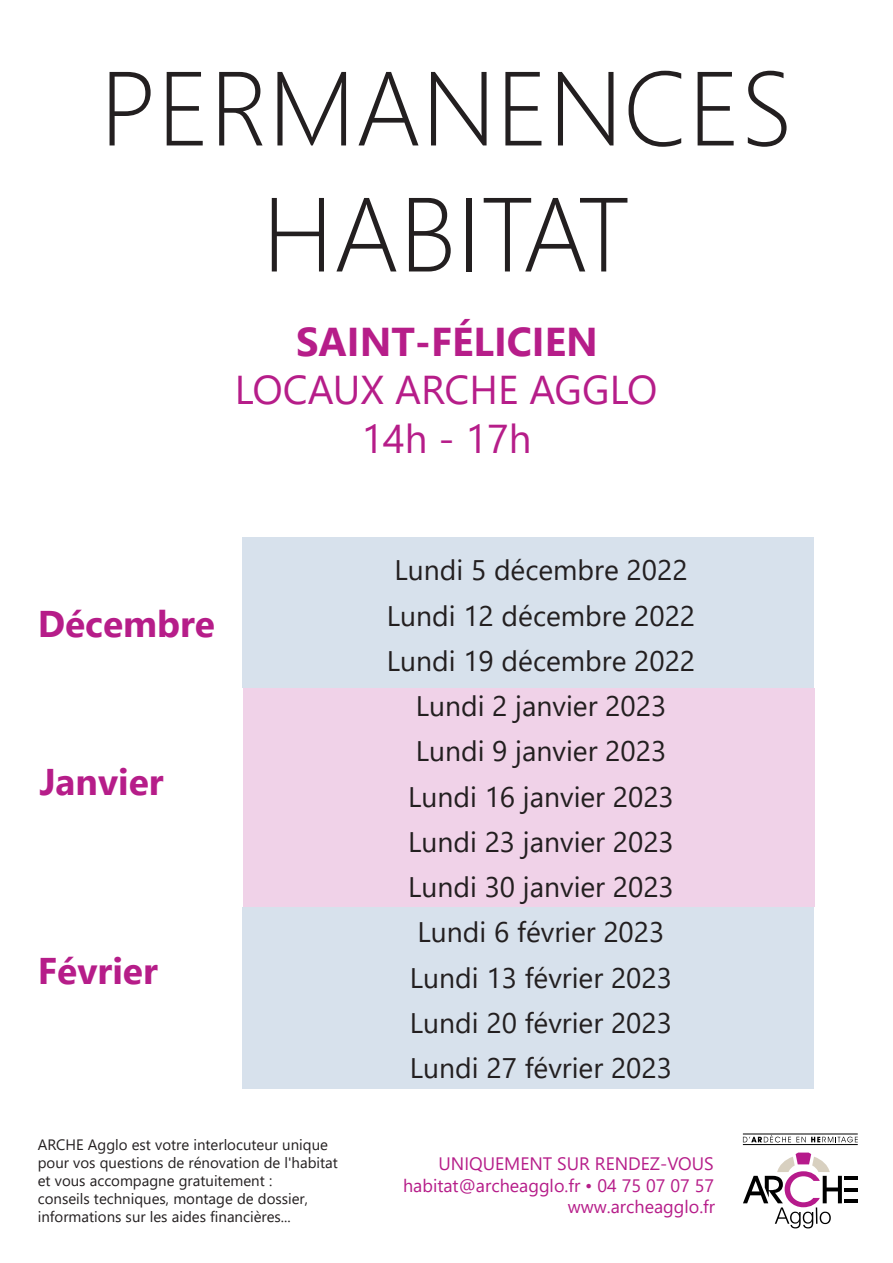
<style>
.page{position:relative;width:893px;height:1263px;background:#fff}
.page>*{position:absolute;margin:0;border:0;box-sizing:border-box;transform-origin:0 0}
.t1{font:300 105px/126px "Segoe UI";color:#231f20;text-align:center}
.t2{font:40.2px/48.3px "Segoe UI";color:#b61d89;text-align:center}
.t3{font:700 40.2px "Segoe UI";color:#b61d89}
.t4{font:700 37.2px "Segoe UI";color:#b61d89}
.t5{font:28.2px/45.3px "Segoe UI";color:#231f20;text-align:center}
.t6{font:18px/21.6px "Segoe UI";color:#b61d89;text-align:right}
.t7{font:15px/18px "Segoe UI";color:#231f20}
</style>
<div class="page">
<div style="left:242px;top:537px;width:572px;height:151px;background:#d7e1ec"></div>
<div style="left:242px;top:907px;width:572px;height:181px;background:#d7e1ec"></div>
<div style="left:243px;top:688px;width:572px;height:219px;background:#f0d2e8"></div>
<svg style="left:743px;top:1135px;width:115px;height:7px"></svg>
<hr style="left:743px;top:1134px;width:115px;height:1px;background:#000">
<hr style="left:743px;top:1144px;width:115px;height:1px;background:#000">
<hr style="left:844px;top:1199px;width:14px;height:4px;background:#000">
<hr style="left:844px;top:1188px;width:14px;height:3px;background:#000">
<hr style="left:844px;top:1176px;width:14px;height:3px;background:#000">
<svg style="left:743px;top:1152px;width:99px;height:76px"></svg>
<h1 class="t1" style="left:100px;top:35px;width:694px">PERMANENCES<br>HABITAT</h1>
<h2 class="t3" style="left:296px;top:304px;width:303px">SAINT-FÉLICIEN</h2>
<h2 class="t2" style="left:235px;top:362px;width:424px">LOCAUX ARCHE AGGLO<br>14h - 17h</h2>
<h3 class="t4" style="left:38px;top:588px;width:179px">Décembre</h3>
<h3 class="t4" style="left:39px;top:747px;width:126px">Janvier</h3>
<h3 class="t4" style="left:38px;top:935px;width:121px">Février</h3>
<p class="t5" style="left:387px;top:545px;width:310px">Lundi 5 décembre 2022<br>Lundi 12 décembre 2022<br>Lundi 19 décembre 2022<br>Lundi 2 janvier 2023<br>Lundi 9 janvier 2023<br>Lundi 16 janvier 2023<br>Lundi 23 janvier 2023<br>Lundi 30 janvier 2023<br>Lundi 6 février 2023<br>Lundi 13 février 2023<br>Lundi 20 février 2023<br>Lundi 27 février 2023</p>
<p class="t7" style="left:38px;top:1134px;width:302px">ARCHE Agglo est votre interlocuteur unique pour vos questions de rénovation de l'habitat et vous accompagne gratuitement :<br>conseils techniques, montage de dossier, informations sur les aides financières...</p>
<p class="t6" style="left:403px;top:1151px;width:314px">UNIQUEMENT SUR RENDEZ-VOUS habitat@archeagglo.fr • 04 75 07 07 57 www.archeagglo.fr</p>
</div>
